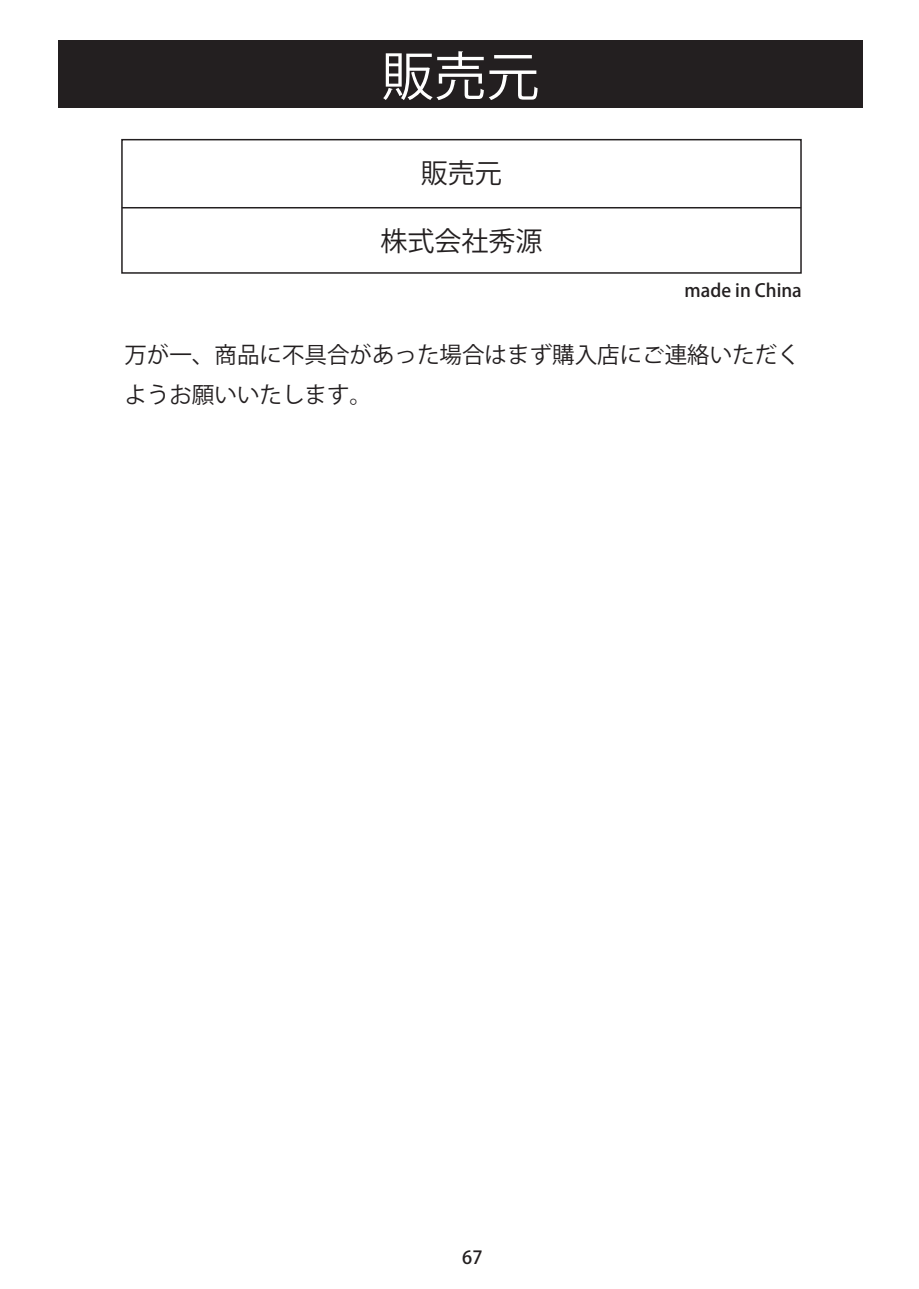
<style>
.page{position:relative;width:919px;height:1289px;background:#fff}
.page>*{position:absolute;margin:0;border:0;box-sizing:border-box;transform-origin:0 0}
.t1{font:52.5px "Koz Go Pr 6 N";color:#fff}
.t2{font:27px "Koz Go Pr 6 N";color:#231f20}
.t3{font:22.5px/39.3px "Koz Go Pr 6 N";color:#231f20}
.t4{font:500 18px "Koz Go Pr 6 N";color:#231f20}
</style>
<div class="page">
<div style="left:58px;top:41px;width:804px;height:67px;background:#231f20"></div>
<div style="left:121px;top:139px;width:680px;height:135px;border:2px solid #231f20"></div>
<hr style="left:122px;top:207px;width:679px;height:1px;background:#231f20">
<h1 class="t1" style="left:381px;top:47px;width:159px">販売元</h1>
<p class="t2" style="left:421px;top:158px;width:82px">販売元</p>
<p class="t2" style="left:380px;top:225px;width:163px">株式会社秀源</p>
<p class="t4" style="left:684px;top:280px;width:119px">made in China</p>
<p class="t3" style="left:124px;top:336px;width:677px">万が一、商品に不具合があった場合はまず購入店にご連絡いただくようお願いいたします。</p>
<p class="t4" style="left:462px;top:1247px;width:22px">67</p>
</div>
